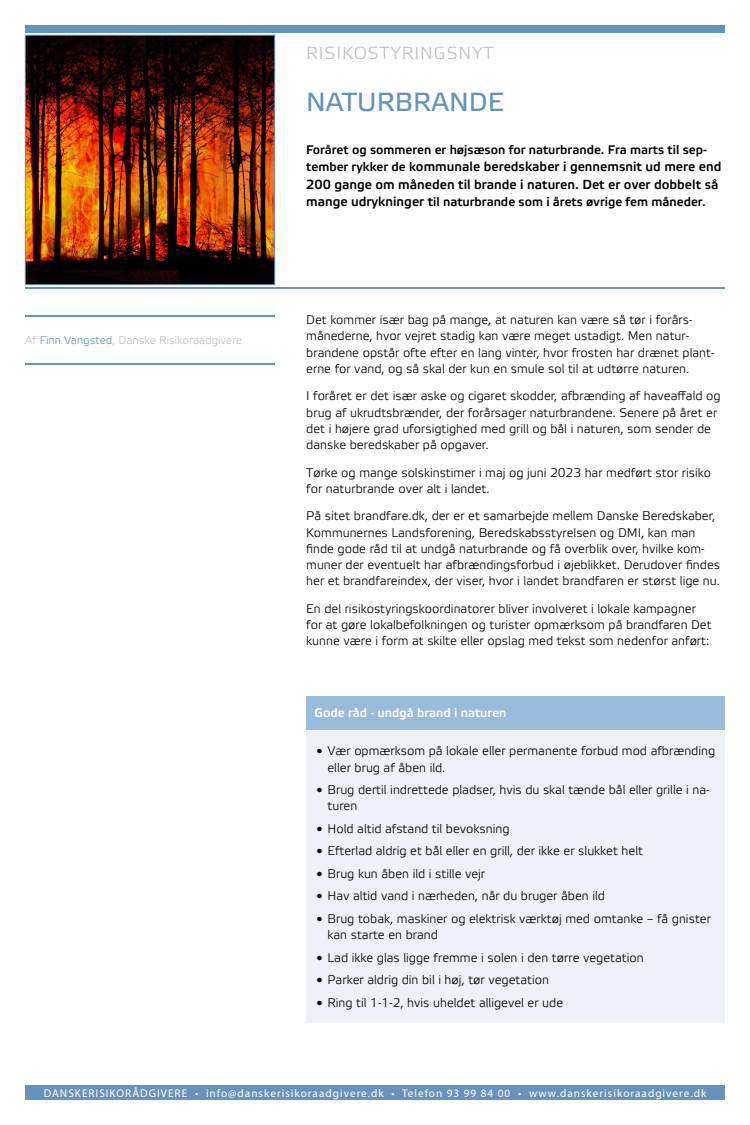
<style>
.page{position:relative;width:750px;height:1125px;background:#fff}
.page>*{position:absolute;margin:0;border:0;box-sizing:border-box;transform-origin:0 0}
.t1{font:26.25px "Etelka Text Pro";color:#6693bc}
.t2{font:17.5px "Etelka Light Pro";letter-spacing:.05em;color:#bfbfbf}
.t3{font:13.12px/17.5px "Etelka Medium Pro";color:#000}
.t4{font:12.5px/16.2px "Etelka Light Pro";color:#000}
.t5{font:12.5px "Etelka Medium Pro";color:#000}
.t6{font:12.5px "Etelka Medium Pro";color:#fff}
.t7{font:11.25px "Myriad Pro";letter-spacing:.09em;color:#fff}
.t8{font:11.25px "Etelka Light Pro";color:#bfbfbf}
.s1{color:#6693bc}
.s2{font-size:12.5px}
.s3{font-size:13.12px}
.s4{font-family:"Verdana"}
</style>
<div class="page">
<div style="left:25px;top:25px;width:700px;height:7px;background:#6693bc"></div>
<div style="left:25px;top:1085px;width:700px;height:15px;background:#6693bc"></div>
<hr style="left:25px;top:287px;width:700px;height:2px;background:#6693bc">
<hr style="left:25px;top:316px;width:250px;height:1px;background:#6693bc">
<hr style="left:25px;top:363px;width:250px;height:1px;background:#6693bc">
<img style="left:27px;top:37px;width:246px;height:246px">
<div style="left:25px;top:35px;width:250px;height:250px;border:1px solid #6693bc"></div>
<div style="left:306px;top:729px;width:419px;height:294px;background:#eef1f6"></div>
<div style="left:306px;top:696px;width:419px;height:33px;background:#98bbdc"></div>
<p class="t8" style="left:25px;top:334px;width:219px">Af <span class="s1">Finn Vangsted</span>, Danske Risikoraadgivere</p>
<h2 class="t2" style="left:306px;top:43px;width:189px">RISIKOSTYRINGSNYT</h2>
<h1 class="t1" style="left:306px;top:88px;width:199px">NATURBRANDE</h1>
<p class="t5" style="left:306px;top:143px;width:402px">Foråret og sommeren er højsæson for naturbrande. Fra marts til sep-</p>
<p class="t3" style="left:306px;top:159px;width:417px"><span class="s2">tember rykker de k</span>ommunale beredskaber i gennemsnit ud mere end<br>200 gange om måneden til brande i naturen. Det er over dobbelt så</p>
<p class="t5" style="left:306px;top:195px;width:401px"><span class="s3">mange udrykninger t</span>il naturbrande som i årets øvrige fem måneder.</p>
<p class="t4" style="left:306px;top:312px;width:410px">Det kommer især bag på mange, at naturen kan være så tør i forårs&shy;månederne, hvor vejret stadig kan være meget ustadigt. Men natur&shy;brandene opstår ofte efter en lang vinter, hvor frosten har drænet plant&shy;erne for vand, og så skal der kun en smule sol til at udtørre naturen.</p>
<p class="t4" style="left:306px;top:389px;width:416px">I foråret er det især aske og cigaret skodder, afbrænding af haveaffald og brug af ukrudtsbrænder, der forårsager naturbrandene. Senere på året er det i højere grad uforsigtighed med grill og bål i naturen, som sender de danske beredskaber på opgaver.</p>
<p class="t4" style="left:306px;top:465px;width:406px">Tørke og mange solskinstimer i maj og juni 2023 har medført stor risiko for naturbrande over alt i landet.</p>
<p class="t4" style="left:306px;top:509px;width:415px">På sitet brandfare.dk, der er et samarbejde mellem Danske Beredskaber, Kommunernes Landsforening, Beredskabsstyrelsen og DMI, kan man finde gode råd til at undgå naturbrande og få overblik over, hvilke kom&shy;muner der eventuelt har afbrændingsforbud i øjeblikket. Derudover findes her et brandfareindex, der viser, hvor i landet brandfaren er størst lige nu.</p>
<p class="t4" style="left:306px;top:601px;width:407px">En del risikostyringskoordinatorer bliver involveret i lokale kampagner for at gøre lokalbefolkningen og turister opmærksom på brandfaren Det kunne være i form at skilte eller opslag med tekst som nedenfor anført:</p>
<p class="t6" style="left:314px;top:706px;width:194px">Gode råd - undgå brand i naturen</p>
<p class="t4" style="left:328px;top:744px;width:389px;text-indent:-11px"><span class="s4">•</span> Vær opmærksom på lokale eller permanente forbud mod afbrænding eller brug af åben ild.</p>
<p class="t4" style="left:328px;top:782px;width:384px;text-indent:-11px"><span class="s4">•</span> Brug dertil indrettede pladser, hvis du skal tænde bål eller grille i na&shy;turen</p>
<p class="t4" style="left:316px;top:821px;width:195px"><span class="s4">•</span> Hold altid afstand til bevoksning</p>
<p class="t4" style="left:316px;top:844px;width:328px"><span class="s4">•</span> Efterlad aldrig et bål eller en grill, der ikke er slukket helt</p>
<p class="t4" style="left:316px;top:866px;width:171px"><span class="s4">•</span> Brug kun åben ild i stille vejr</p>
<p class="t4" style="left:316px;top:889px;width:290px"><span class="s4">•</span> Hav altid vand i nærheden, når du bruger åben ild</p>
<p class="t4" style="left:328px;top:911px;width:385px;text-indent:-11px"><span class="s4">•</span> Brug tobak, maskiner og elektrisk værktøj med omtanke – få gnister kan starte en brand</p>
<p class="t4" style="left:316px;top:950px;width:329px"><span class="s4">•</span> Lad ikke glas ligge fremme i solen i den tørre vegetation</p>
<p class="t4" style="left:316px;top:972px;width:234px"><span class="s4">•</span> Parker aldrig din bil i høj, tør vegetation</p>
<p class="t4" style="left:316px;top:995px;width:248px"><span class="s4">•</span> Ring til 1-1-2, hvis uheldet alligevel er ude</p>
<p class="t7" style="left:44px;top:1086px;width:664px">DANSKERISIKORÅDGIVERE • info@danskerisikoraadgivere.dk • Telefon 93 99 84 00 • www.danskerisikoraadgivere.dk</p>
</div>
